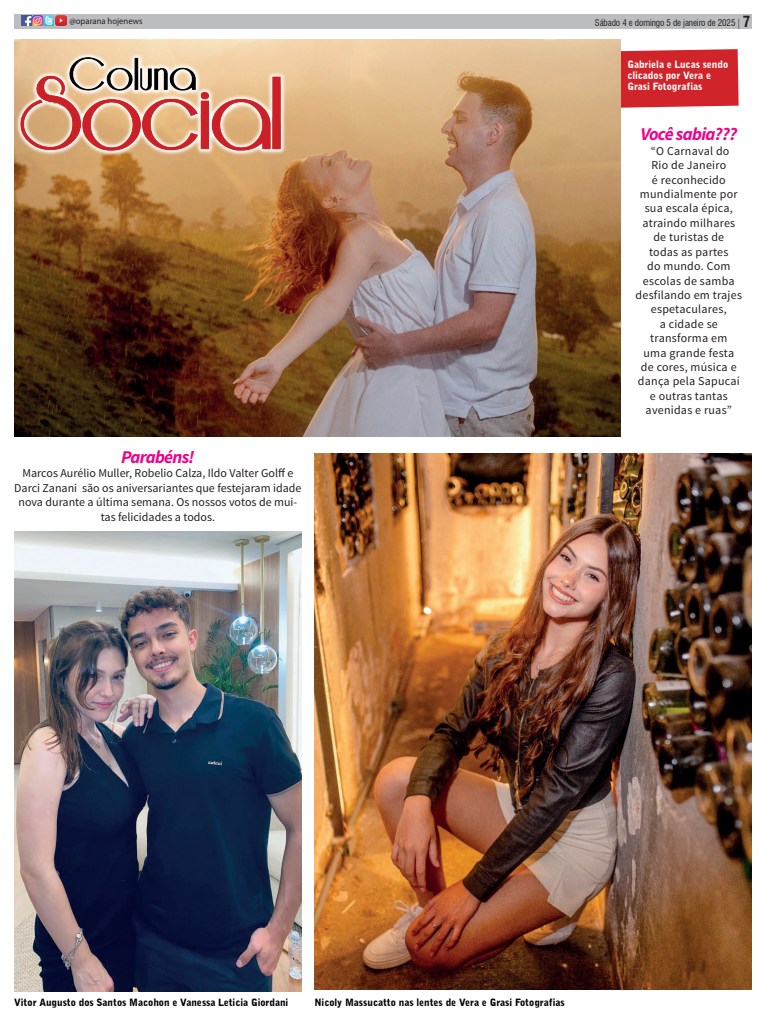
<style>
.page{position:relative;width:766px;height:1021px;background:#fff}
.page>*{position:absolute;margin:0;border:0;box-sizing:border-box;transform-origin:0 0}
.titulo_social{font:italic 700 18px "Source Sans Pro";letter-spacing:-.04em;color:#ed028c}
.t1{font:700 condensed 15px "Swiss 721 BT";color:#231f20}
.TEXTO_ESSE{font:12px/14.4px "Source Sans Pro";letter-spacing:.02em;color:#231f20;text-align:center}
.TEXTO_ESSE-2{font:12px/14.4px "Source Sans Pro";color:#231f20;text-align:center}
.Legenda{font:900 10px "Bell Gothic BT";color:#000}
.Legenda-2{font:900 10px/11px "Bell Gothic BT";color:#fff}
.t2{font:condensed 9px "Swiss 721 BT";letter-spacing:-.01em;color:#231f20}
.t3{font:9px "Myriad Pro";color:#231f20;scale:.96 1}
</style>
<div class="page">
<div style="left:14px;top:14px;width:737px;height:15px;background:#bcbdc0"></div>
<svg style="left:21px;top:16px;width:46px;height:10px"></svg>
<div style="left:620px;top:49px;width:118px;height:59px;background:#d1232a"></div>
<img style="left:14px;top:531px;width:287px;height:460px">
<img style="left:314px;top:454px;width:437px;height:535px">
<img style="left:14px;top:40px;width:606px;height:397px">
<svg style="left:15px;top:52px;width:271px;height:104px;background:#e4c197"></svg>
<img style="left:21px;top:58px;width:259px;height:93px">
<p class="t3" style="left:69px;top:16px;width:77px">@oparana hojenews</p>
<p class="t2" style="left:594px;top:18px;width:142px">Sábado 4 e domingo 5 de janeiro de 2025</p>
<p class="t1" style="left:742px;top:13px;width:9px">7</p>
<p class="Legenda-2" style="left:627px;top:59px;width:102px">Gabriela e Lucas sendo clicados por Vera e<br>Grasi Fotografias</p>
<p class="titulo_social" style="left:121px;top:445px;width:75px">Parabéns!</p>
<p class="TEXTO_ESSE-2" style="left:14px;top:466px;width:289px">Marcos Aurélio Muller, Robelio Calza, Ildo Valter Golff e Darci Zanani são os aniversariantes que festejaram idade nova durante a última semana. Os nossos votos de mui&shy;tas felicidades a todos.</p>
<p class="titulo_social" style="left:640px;top:123px;width:98px">Você sabia???</p>
<p class="TEXTO_ESSE" style="left:635px;top:144px;width:108px">“O Carnaval do<br>Rio de Janeiro<br>é reconhecido mundialmente por sua escala épica, atraindo milhares de turistas de<br>todas as partes<br>do mundo. Com escolas de samba desfilando em trajes espetaculares,<br>a cidade se transforma em<br>uma grande festa de cores, música e dança pela Sapucaí e outras tantas avenidas e ruas”</p>
<p class="Legenda" style="left:14px;top:995px;width:275px">Vitor Augusto dos Santos Macohon e Vanessa Leticia Giordani</p>
<p class="Legenda" style="left:314px;top:995px;width:252px">Nicoly Massucatto nas lentes de Vera e Grasi Fotografias</p>
</div>
